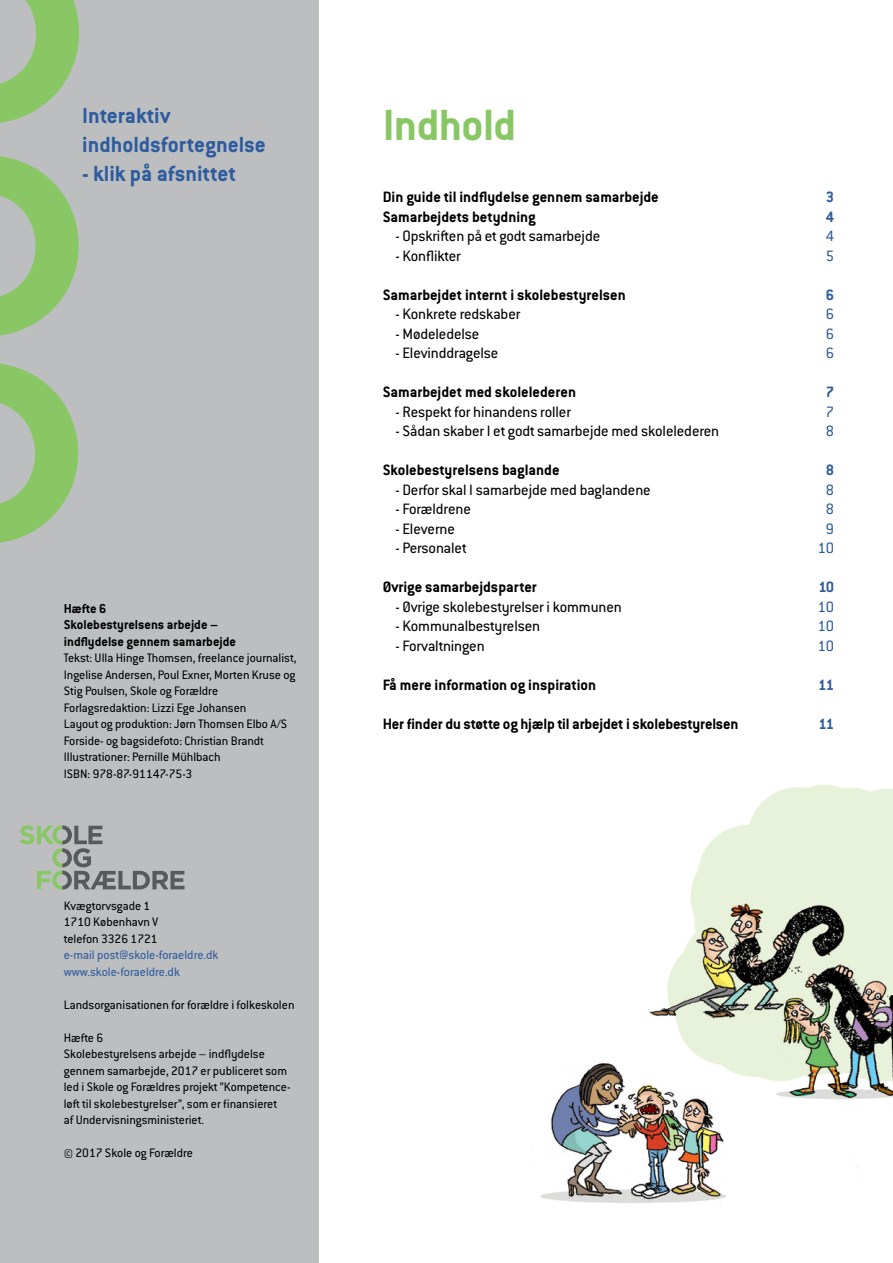
<style>
.page{position:relative;width:893px;height:1263px;background:#fff}
.page>*{position:absolute;margin:0;border:0;box-sizing:border-box;transform-origin:0 0}
.t1{font:700 48px "Conduit ITC Std";letter-spacing:-.01em;color:#89c765}
.t2{font:700 24px/28.8px "Conduit ITC Std";color:#2e5c9e}
.t3{font:16.5px "Conduit ITC Std";letter-spacing:-.005em;color:#000}
.t4{font:700 16.5px "Conduit ITC Std";color:#000}
.t5{font:16.5px "Conduit ITC Std";letter-spacing:-.005em;color:#2e5c9e}
.t6{font:700 16.5px "Conduit ITC Std";color:#2e5c9e}
.t7{font:700 14.25px/16.5px "Conduit ITC Std";color:#000}
.t8{font:13.5px/16.5px "Conduit ITC Std";color:#000}
.t9{font:13.5px/16.5px "Conduit ITC Std";color:#2e5c9e}
</style>
<div class="page">
<img style="left:540px;top:1063px;width:108px;height:140px">
<img style="left:648px;top:785px;width:245px;height:420px">
<div style="left:0;top:0;width:319px;height:1263px;background:#bcbec0"></div>
<svg style="left:20px;top:825px;width:165px;height:65px"></svg>
<svg style="left:0;top:0;width:80px;height:123px"></svg>
<svg style="left:0;top:156px;width:79px;height:180px"></svg>
<svg style="left:0;top:363px;width:79px;height:180px"></svg>
<h2 class="t2" style="left:82px;top:101px;width:185px">Interaktiv indholdsfortegnelse</h2>
<h2 class="t2" style="left:82px;top:159px;width:156px">- klik på afsnittet</h2>
<p class="t7" style="left:64px;top:600px;width:174px">Hæfte 6<br>Skolebestyrelsens arbejde – indflydelse gennem samarbejde</p>
<p class="t8" style="left:64px;top:650px;width:234px">Tekst: Ulla Hinge Thomsen, freelance journalist, Ingelise Andersen, Poul Exner, Morten Kruse og Stig Poulsen, Skole og Forældre Forlagsredaktion: Lizzi Ege Johansen<br>Layout og produktion: Jørn Thomsen Elbo A/S Forside- og bagsidefoto: Christian Brandt Illustrationer: Pernille Mühlbach<br>ISBN: 978-87-91147-75-3</p>
<p class="t8" style="left:64px;top:897px;width:96px">Kvægtorvsgade 1<br>1710 København V telefon 3326 1721</p>
<p class="t9" style="left:64px;top:947px;width:156px">e-mail post@skole-foraeldre.dk www.skole-foraeldre.dk</p>
<p class="t8" style="left:64px;top:996px;width:232px">Landsorganisationen for forældre i folkeskolen</p>
<p class="t8" style="left:64px;top:1029px;width:228px">Hæfte 6<br>Skolebestyrelsens arbejde – indflydelse gennem samarbejde, 2017 er publiceret som led i Skole og Forældres projekt ”Kompetence&shy;løft til skolebestyrelser”, som er finansieret<br>af Undervisningsministeriet.</p>
<p class="t8" style="left:64px;top:1145px;width:131px">© 2017 Skole og Forældre</p>
<h1 class="t1" style="left:383px;top:97px;width:135px">Indhold</h1>
<p class="t4" style="left:383px;top:187px;width:278px">Din guide til indflydelse gennem samarbejde</p>
<p class="t6" style="left:826px;top:187px;width:10px">3</p>
<p class="t4" style="left:383px;top:207px;width:155px">Samarbejdets betydning</p>
<p class="t6" style="left:826px;top:207px;width:10px">4</p>
<p class="t3" style="left:395px;top:227px;width:206px">- Opskriften på et godt samarbejde</p>
<p class="t5" style="left:826px;top:227px;width:10px">4</p>
<p class="t3" style="left:395px;top:246px;width:67px">- Konflikter</p>
<p class="t5" style="left:826px;top:246px;width:10px">5</p>
<p class="t4" style="left:383px;top:285px;width:245px">Samarbejdet internt i skolebestyrelsen</p>
<p class="t6" style="left:826px;top:285px;width:10px">6</p>
<p class="t3" style="left:395px;top:305px;width:126px">- Konkrete redskaber</p>
<p class="t5" style="left:826px;top:305px;width:10px">6</p>
<p class="t3" style="left:395px;top:324px;width:86px">- Mødeledelse</p>
<p class="t5" style="left:826px;top:324px;width:10px">6</p>
<p class="t3" style="left:395px;top:344px;width:104px">- Elevinddragelse</p>
<p class="t5" style="left:826px;top:344px;width:10px">6</p>
<p class="t4" style="left:383px;top:382px;width:195px">Samarbejdet med skolelederen</p>
<p class="t6" style="left:826px;top:382px;width:10px">7</p>
<p class="t3" style="left:395px;top:402px;width:177px">- Respekt for hinandens roller</p>
<p class="t5" style="left:826px;top:402px;width:10px">7</p>
<p class="t3" style="left:395px;top:422px;width:325px">- Sådan skaber I et godt samarbejde med skolelederen</p>
<p class="t5" style="left:826px;top:422px;width:10px">8</p>
<p class="t4" style="left:383px;top:460px;width:178px">Skolebestyrelsens baglande</p>
<p class="t6" style="left:826px;top:460px;width:10px">8</p>
<p class="t3" style="left:395px;top:480px;width:257px">- Derfor skal I samarbejde med baglandene</p>
<p class="t5" style="left:826px;top:480px;width:10px">8</p>
<p class="t3" style="left:395px;top:500px;width:77px">- Forældrene</p>
<p class="t5" style="left:826px;top:500px;width:10px">8</p>
<p class="t3" style="left:395px;top:519px;width:61px">- Eleverne</p>
<p class="t5" style="left:826px;top:519px;width:10px">9</p>
<p class="t3" style="left:395px;top:539px;width:72px">- Personalet</p>
<p class="t5" style="left:818px;top:539px;width:18px">10</p>
<p class="t4" style="left:383px;top:577px;width:156px">Øvrige samarbejdsparter</p>
<p class="t6" style="left:818px;top:577px;width:17px">10</p>
<p class="t3" style="left:395px;top:597px;width:228px">- Øvrige skolebestyrelser i kommunen</p>
<p class="t5" style="left:818px;top:597px;width:18px">10</p>
<p class="t3" style="left:395px;top:617px;width:146px">- Kommunalbestyrelsen</p>
<p class="t5" style="left:818px;top:617px;width:18px">10</p>
<p class="t3" style="left:395px;top:636px;width:91px">- Forvaltningen</p>
<p class="t5" style="left:818px;top:636px;width:18px">10</p>
<p class="t4" style="left:383px;top:675px;width:215px">Få mere information og inspiration</p>
<p class="t6" style="left:818px;top:675px;width:18px">11</p>
<p class="t4" style="left:383px;top:714px;width:357px">Her finder du støtte og hjælp til arbejdet i skolebestyrelsen</p>
<p class="t6" style="left:818px;top:714px;width:17px">11</p>
</div>
